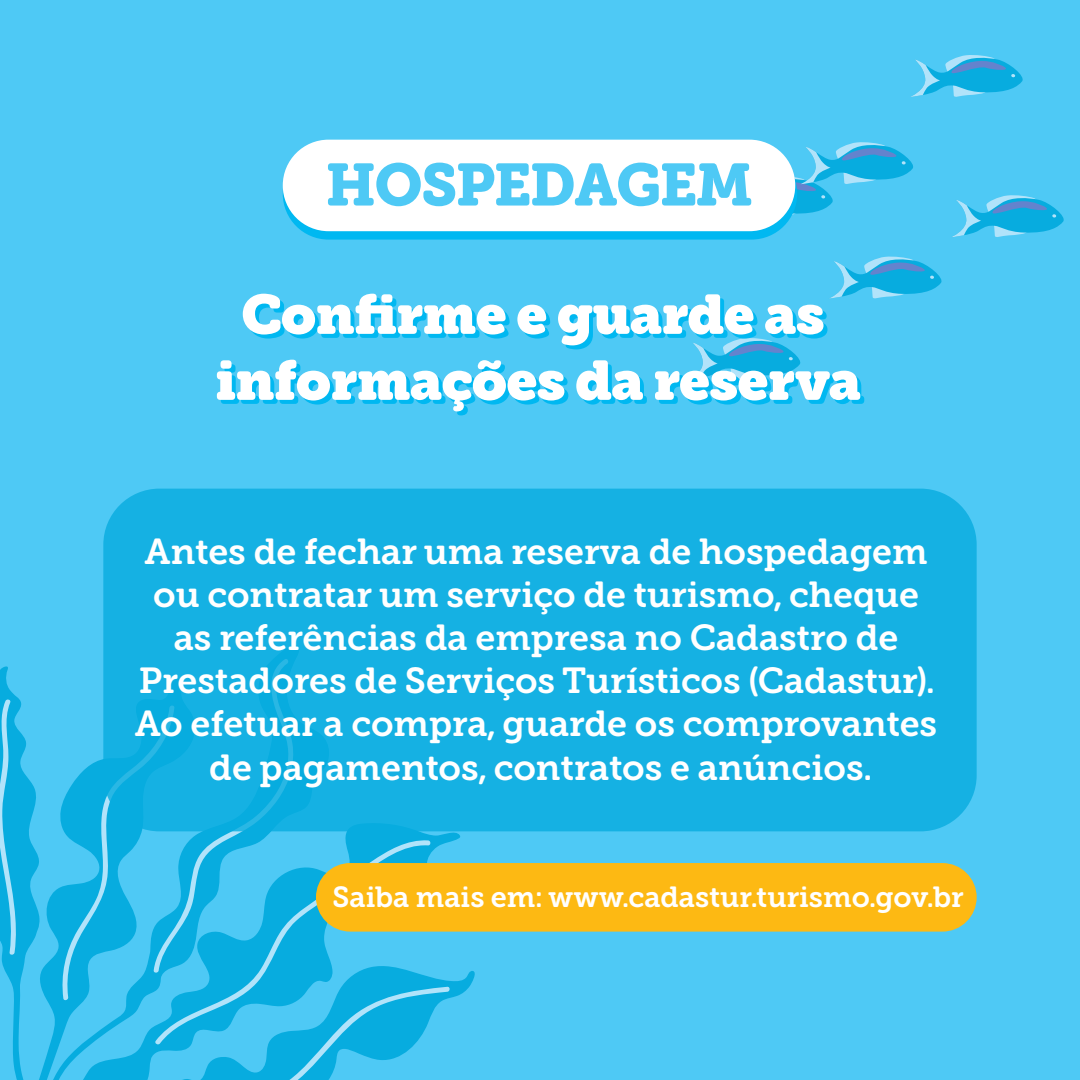
<style>
.page{position:relative;width:1080px;height:1080px;background:#4ec9f5}
.page>*{position:absolute;margin:0;border:0;box-sizing:border-box;transform-origin:0 0}
.t1{font:59.1px "Museo Slab Rounded 900";letter-spacing:-.02em;color:#4ec9f5}
.t2{font:55px/66px "Museo Slab Rounded";color:#fff;text-align:center}
.t3{font:36px/43.2px "Museo Slab Rounded 700";color:#fff;text-align:center}
.t4{font:29px "Museo Slab Rounded 700";color:#fff}
</style>
<div class="page">
<svg style="left:450px;top:971px;width:25px;height:27px"></svg>
<svg style="left:41px;top:887px;width:19px;height:193px;fill:#0caee0"></svg>
<svg style="left:60px;top:759px;width:390px;height:321px"></svg>
<svg style="left:0;top:666px;width:41px;height:414px"></svg>
<svg style="left:688px;top:338px;width:113px;height:42px"></svg>
<svg style="left:911px;top:55px;width:112px;height:42px"></svg>
<svg style="left:952px;top:195px;width:112px;height:42px"></svg>
<svg style="left:829px;top:256px;width:113px;height:43px"></svg>
<svg style="left:764px;top:142px;width:149px;height:78px"></svg>
<div style="left:316px;top:863px;width:661px;height:69px;background:#fdb913;border-radius:34px"></div>
<div style="left:283px;top:148px;width:514px;height:92px;background:#00b8f1;border-radius:46px"></div>
<div style="left:283px;top:140px;width:512px;height:91px;background:#fff;border-radius:46px"></div>
<div style="left:103px;top:489px;width:874px;height:342px;background:#15b1e3;border-radius:56px"></div>
<h1 class="t1" style="left:326px;top:151px;width:428px">HOSPEDAGEM</h1>
<h2 class="t2" style="left:215px;top:282px;width:647px">Confirme e guarde as informações da reserva</h2>
<p class="t3" style="left:135px;top:530px;width:804px">Antes de fechar uma reserva de hospedagem ou contratar um serviço de turismo, cheque as referências da empresa no Cadastro de Prestadores de Serviços Turísticos (Cadastur).<br>Ao efetuar a compra, guarde os comprovantes de pagamentos, contratos e anúncios.</p>
<p class="t4" style="left:333px;top:880px;width:633px">Saiba mais em: www.cadastur.turismo.gov.br</p>
</div>
